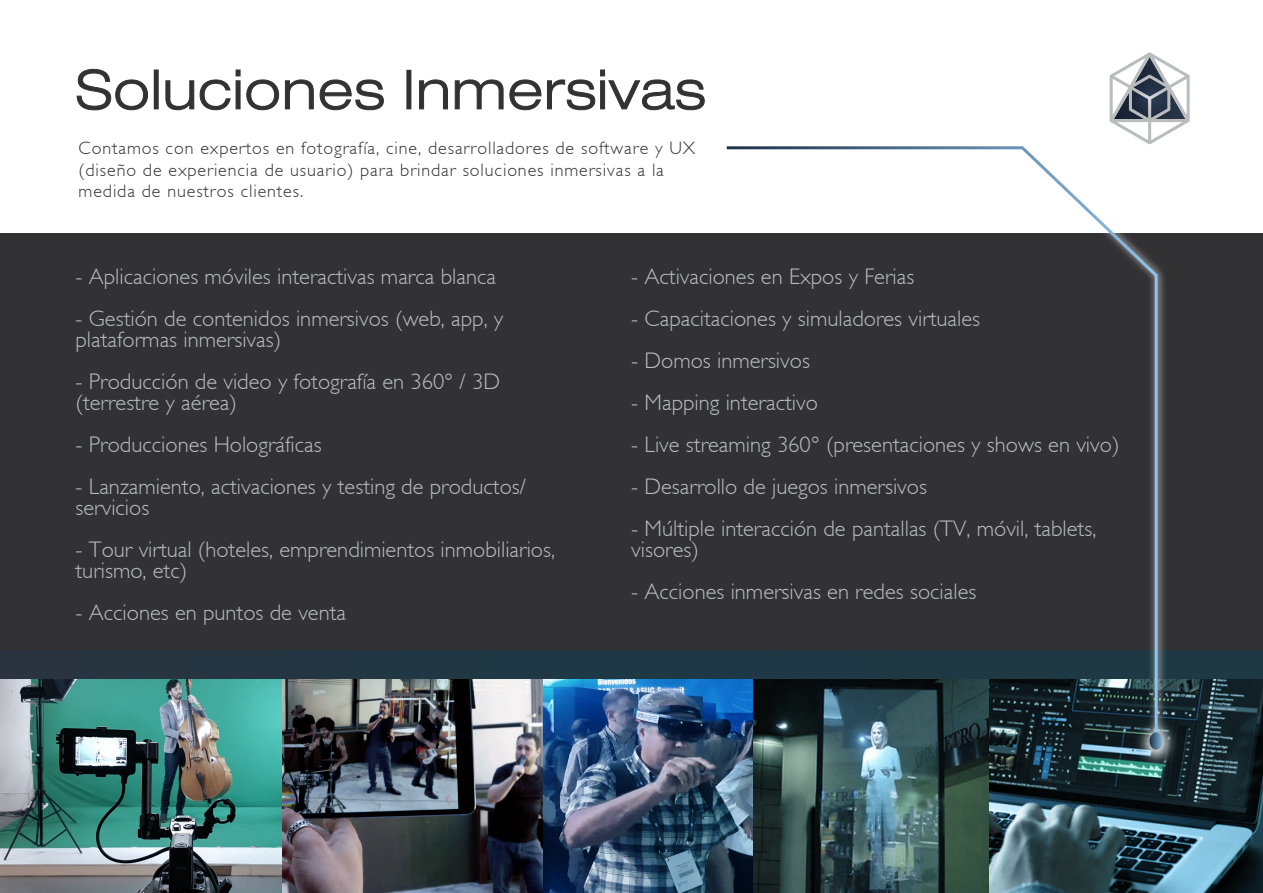
<style>
.page{position:relative;width:1263px;height:893px;background:#fff}
.page>*{position:absolute;margin:0;border:0;box-sizing:border-box;transform-origin:0 0}
.t1{font:300 expanded 54px "Helvetica Neue";letter-spacing:.03em;color:#323235}
.t2{font:300 22.5px/21px "Gill Sans";color:#babcbe}
.t3{font:300 18px/21.6px "Gill Sans";letter-spacing:.05em;color:#323235}
</style>
<div class="page">
<div style="left:0;top:233px;width:1263px;height:445px;background:#323235"></div>
<img style="left:0;top:650px;width:1263px;height:243px">
<svg style="left:1110px;top:52px;width:80px;height:40px"></svg>
<svg style="left:1128px;top:77px;width:43px;height:43px"></svg>
<img style="left:668px;top:92px;width:544px;height:703px">
<img style="left:1092px;top:676px;width:129px;height:134px">
<svg style="left:724px;top:145px;width:435px;height:599px"></svg>
<svg style="left:1149px;top:732px;width:14px;height:18px"></svg>
<svg style="left:77px;top:69px;width:71px;height:41px"></svg>
<div style="left:154px;top:70px;width:4px;height:39px;border:1px solid #323235"></div>
<svg style="left:166px;top:80px;width:28px;height:30px"></svg>
<svg style="left:200px;top:70px;width:40px;height:40px"></svg>
<svg style="left:246px;top:80px;width:33px;height:30px"></svg>
<svg style="left:285px;top:80px;width:29px;height:29px"></svg>
<svg style="left:320px;top:80px;width:64px;height:30px"></svg>
<svg style="left:419px;top:80px;width:29px;height:29px"></svg>
<svg style="left:455px;top:80px;width:48px;height:29px"></svg>
<svg style="left:509px;top:80px;width:32px;height:30px"></svg>
<svg style="left:547px;top:70px;width:158px;height:40px"></svg>
<h1 class="t1" style="left:76px;top:57px;width:631px">Soluciones Inmersivas</h1>
<p class="t3" style="left:79px;top:137px;width:618px">Contamos con expertos en fotografía, cine, desarrolladores de software y UX (diseño de experiencia de usuario) para brindar soluciones inmersivas a la medida de nuestros clientes.</p>
<p class="t2" style="left:76px;top:266px;width:422px">- Aplicaciones móviles interactivas marca blanca</p>
<p class="t2" style="left:76px;top:308px;width:429px">- Gestión de contenidos inmersivos (web, app, y plataformas inmersivas)</p>
<p class="t2" style="left:76px;top:371px;width:426px">- Producción de video y fotografía en 360° / 3D (terrestre y aérea)</p>
<p class="t2" style="left:76px;top:434px;width:248px">- Producciones Holográficas</p>
<p class="t2" style="left:76px;top:476px;width:452px">- Lanzamiento, activaciones y testing de productos/ servicios</p>
<p class="t2" style="left:76px;top:539px;width:481px">- Tour virtual (hoteles, emprendimientos inmobiliarios, turismo, etc)</p>
<p class="t2" style="left:76px;top:602px;width:272px">- Acciones en puntos de venta</p>
<p class="t2" style="left:631px;top:266px;width:285px">- Activaciones en Expos y Ferias</p>
<p class="t2" style="left:631px;top:308px;width:350px">- Capacitaciones y simuladores virtuales</p>
<p class="t2" style="left:631px;top:350px;width:180px">- Domos inmersivos</p>
<p class="t2" style="left:631px;top:392px;width:188px">- Mapping interactivo</p>
<p class="t2" style="left:631px;top:434px;width:490px">- Live streaming 360° (presentaciones y shows en vivo)</p>
<p class="t2" style="left:631px;top:476px;width:297px">- Desarrollo de juegos inmersivos</p>
<p class="t2" style="left:631px;top:518px;width:467px">- Múltiple interacción de pantallas (TV, móvil, tablets, visores)</p>
<p class="t2" style="left:631px;top:581px;width:347px">- Acciones inmersivas en redes sociales</p>
</div>
